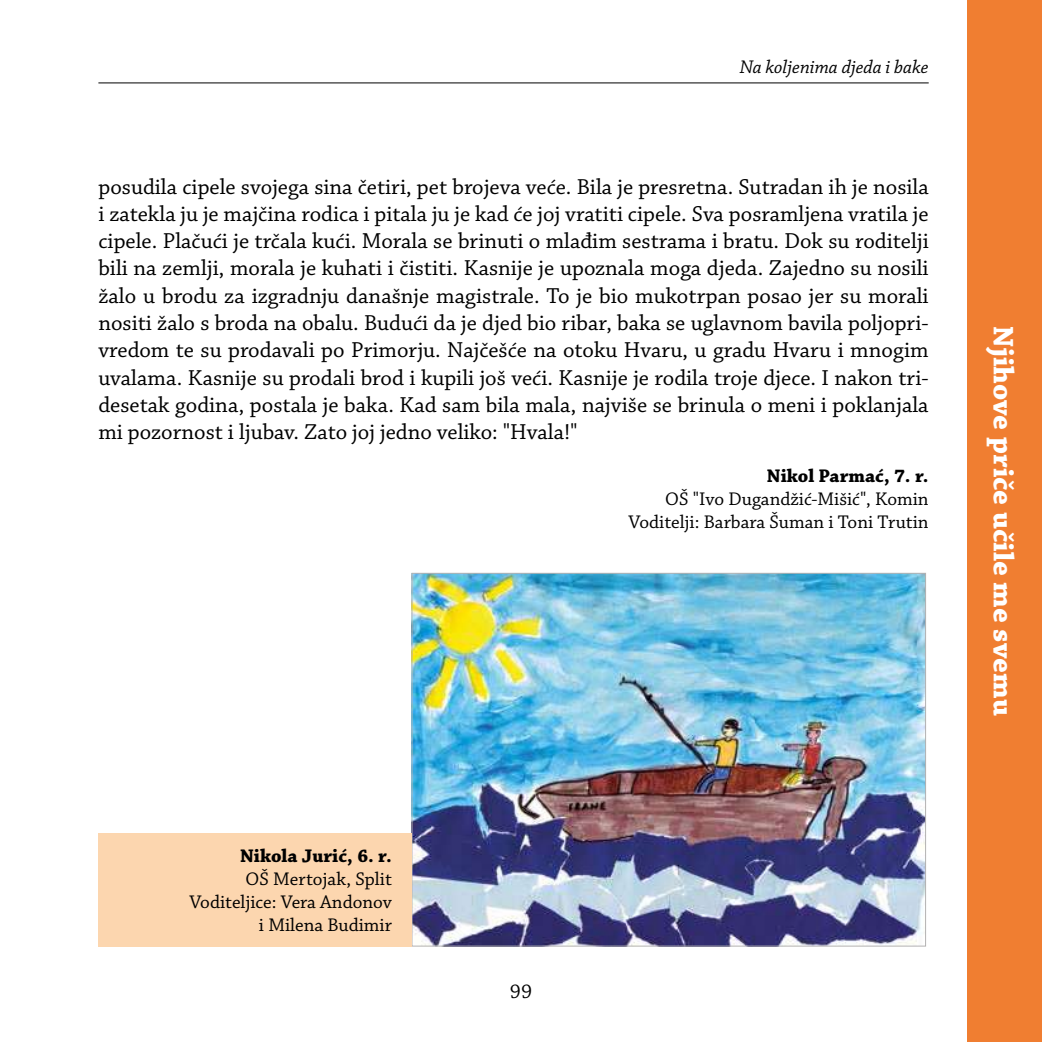
<style>
.page{position:relative;width:1042px;height:1042px;background:#fff}
.page>*{position:absolute;margin:0;border:0;box-sizing:border-box;transform-origin:0 0}
.t1{font:700 29.75px "Chaparral Pro";color:#fff}
.t2{font:22.75px/27.3px "Chaparral Pro";color:#000;text-align:justify}
.t3{font:21px "Chaparral Pro";color:#000}
.t4{font:19.25px/23.1px "Chaparral Pro";color:#000;text-align:right}
.t5{font:700 19.25px "Chaparral Pro";color:#000}
.t6{font:italic 19.25px "Chaparral Pro";color:#000}
</style>
<div class="page">
<div style="left:967px;top:0;width:75px;height:1042px;background:#f07e31"></div>
<hr style="left:98px;top:83px;width:830px;height:1px;background:#000">
<img style="left:414px;top:575px;width:510px;height:369px">
<div style="left:98px;top:833px;width:314px;height:113px;background:#fcd6af"></div>
<p class="t6" style="left:739px;top:56px;width:190px">Na koljenima djeda i bake</p>
<p class="t2" style="left:98px;top:174px;width:832px">posudila cipele svojega sina četiri, pet brojeva veće. Bila je presretna. Sutradan ih je nosila i zatekla ju je majčina rodica i pitala ju je kad će joj vratiti cipele. Sva posramljena vratila je cipele. Plačući je trčala kući. Morala se brinuti o mlađim sestrama i bratu. Dok su roditelji bili na zemlji, morala je kuhati i čistiti. Kasnije je upoznala moga djeda. Zajedno su nosili žalo u brodu za izgradnju današnje magistrale. To je bio mukotrpan posao jer su morali nositi žalo s broda na obalu. Budući da je djed bio ribar, baka se uglavnom bavila poljopri&shy;vredom te su prodavali po Primorju. Najčešće na otoku Hvaru, u gradu Hvaru i mnogim uvalama. Kasnije su prodali brod i kupili još veći. Kasnije je rodila troje djece. I nakon tri&shy;desetak godina, postala je baka. Kad sam bila mala, najviše se brinula o meni i poklanjala mi pozornost i ljubav. Zato joj jedno veliko: "Hvala!"</p>
<p class="t5" style="left:767px;top:465px;width:163px">Nikol Parmać, 7. r.</p>
<p class="t4" style="left:628px;top:488px;width:302px">OŠ "Ivo Dugandžić-Mišić", Komin<br>Voditelji: Barbara Šuman i Toni Trutin</p>
<p class="t5" style="left:240px;top:844px;width:153px">Nikola Jurić, 6. r.</p>
<p class="t4" style="left:189px;top:868px;width:204px">OŠ Mertojak, Split<br>Voditeljice: Vera Andonov i Milena Budimir</p>
<p class="t3" style="left:510px;top:979px;width:24px">99</p>
<h1 class="t1" style="left:1020px;top:326px;width:391px;rotate:90deg">Njihove priče učile me svemu</h1>
</div>
